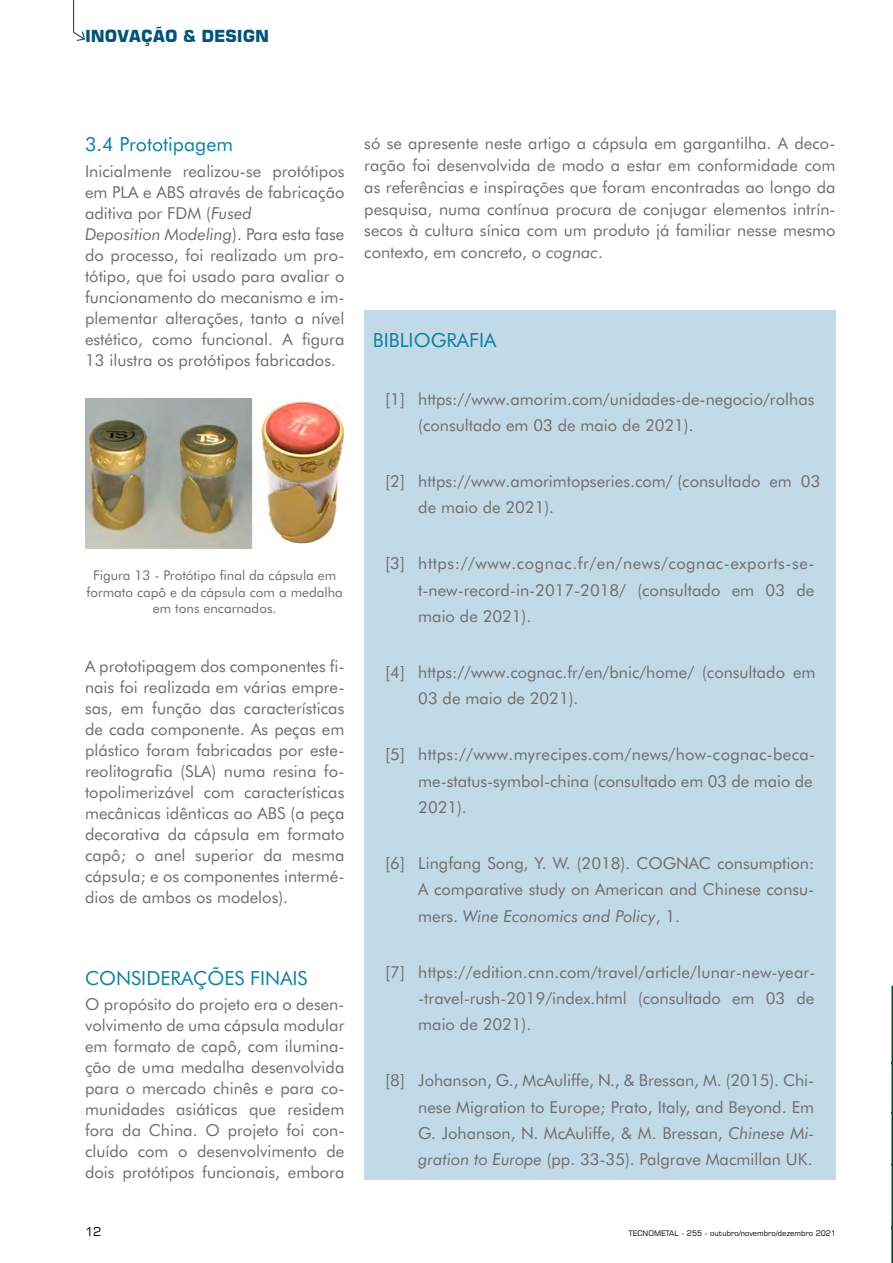
<style>
.page{position:relative;width:893px;height:1263px;background:#fff}
.page>*{position:absolute;margin:0;border:0;box-sizing:border-box;transform-origin:0 0}
.t1{font:19.5px "Futura BT";color:#0f80a2}
.t2{font:16.5px/21px "Futura BT";color:#706f6f;text-align:justify}
.t3{font:700 16.5px "Square 721 BT";color:#005478}
.t4{font:13.5px/16.5px "Futura BT";color:#706f6f;text-align:center}
.t5{font:12px "Square 721 BT";color:#000}
.t6{font:7.5px "Square 721 BT";color:#000}
.s1{font-style:italic}
</style>
<div class="page">
<svg style="left:73px;top:0;width:12px;height:41px"></svg>
<div style="left:364px;top:310px;width:472px;height:870px;background:#c2d9e7"></div>
<img style="left:85px;top:398px;width:259px;height:151px">
<svg style="left:891px;top:985px;width:2px;height:278px"></svg>
<p class="t3" style="left:85px;top:26px;width:186px">INOVAÇÃO &amp; DESIGN</p>
<p class="t1" style="left:85px;top:133px;width:149px">3.4 Prototipagem</p>
<p class="t2" style="left:85px;top:160px;width:261px;text-align:left">Inicialmente realizou-se protótipos em PLA e ABS através de fabricação aditiva por FDM (<span class="s1">Fused<br>Deposition Modeling</span>). Para esta fase do processo, foi realizado um pro&shy;tótipo, que foi usado para avaliar o funcionamento do mecanismo e im&shy;plementar alterações, tanto a nível estético, como funcional. A figura 13 ilustra os protótipos fabricados.</p>
<p class="t4" style="left:87px;top:567px;width:258px">Figura 13 - Protótipo final da cápsula em formato capô e da cápsula com a medalha em tons encarnados.</p>
<p class="t2" style="left:85px;top:656px;width:261px">A prototipagem dos componentes fi&shy;nais foi realizada em várias empre&shy;sas, em função das características de cada componente. As peças em plástico foram fabricadas por este&shy;reolitografia (SLA) numa resina fo&shy;topolimerizável com características mecânicas idênticas ao ABS (a peça decorativa da cápsula em formato capô; o anel superior da mesma cápsula; e os componentes intermé&shy;dios de ambos os modelos).</p>
<p class="t1" style="left:85px;top:966px;width:224px">CONSIDERAÇÕES FINAIS</p>
<p class="t2" style="left:85px;top:993px;width:261px">O propósito do projeto era o desen&shy;volvimento de uma cápsula modular em formato de capô, com ilumina&shy;ção de uma medalha desenvolvida para o mercado chinês e para co&shy;munidades asiáticas que residem fora da China. O projeto foi con&shy;cluído com o desenvolvimento de dois protótipos funcionais, embora</p>
<p class="t2" style="left:364px;top:132px;width:473px;line-height:21.8px">só se apresente neste artigo a cápsula em gargantilha. A deco&shy;ração foi desenvolvida de modo a estar em conformidade com as referências e inspirações que foram encontradas ao longo da pesquisa, numa contínua procura de conjugar elementos intrín&shy;secos à cultura sínica com um produto já familiar nesse mesmo contexto, em concreto, o <span class="s1">cognac</span>.</p>
<p class="t1" style="left:373px;top:328px;width:125px">BIBLIOGRAFIA</p>
<p class="t2" style="left:418px;top:386px;width:398px;line-height:26.2px;text-indent:-33px">[1] https://www.amorim.com/unidades-de-negocio/rolhas (consultado em 03 de maio de 2021).</p>
<p class="t2" style="left:418px;top:468px;width:404px;line-height:26.2px;text-indent:-33px">[2] https://www.amorimtopseries.com/ (consultado em 03 de maio de 2021).</p>
<p class="t2" style="left:418px;top:550px;width:398px;line-height:26.2px;text-indent:-33px">[3] https://www.cognac.fr/en/news/cognac-exports-se&shy;t-new-record-in-2017-2018/ (consultado em 03 de maio de 2021).</p>
<p class="t2" style="left:418px;top:659px;width:399px;line-height:26.2px;text-indent:-33px">[4] https://www.cognac.fr/en/bnic/home/ (consultado em<br>03 de maio de 2021).</p>
<p class="t2" style="left:418px;top:741px;width:398px;line-height:26.2px;text-align:left;text-indent:-33px">[5] https://www.myrecipes.com/news/how-cognac-beca&shy;me-status-symbol-china (consultado em 03 de maio de<br>2021).</p>
<p class="t2" style="left:418px;top:850px;width:398px;line-height:26.2px;text-indent:-33px">[6] Lingfang Song, Y. W. (2018). COGNAC consumption:<br>A comparative study on American and Chinese consu&shy;mers. <span class="s1">Wine Economics and Policy</span>, 1.</p>
<p class="t2" style="left:418px;top:958px;width:399px;line-height:26.2px;text-indent:-33px">[7] https://edition.cnn.com/travel/article/lunar-new-year--travel-rush-2019/index.html (consultado em 03 de maio de 2021).</p>
<p class="t2" style="left:418px;top:1067px;width:397px;line-height:26.2px;text-indent:-33px">[8] Johanson, G., McAuliffe, N., &amp; Bressan, M. (2015). Chi&shy;nese Migration to Europe; Prato, Italy, and Beyond. Em G. Johanson, N. McAuliffe, &amp; M. Bressan, <span class="s1">Chinese Mi&shy;gration to Europe</span> (pp. 33-35). Palgrave Macmillan UK.</p>
<p class="t5" style="left:85px;top:1224px;width:18px">12</p>
<p class="t6" style="left:629px;top:1228px;width:209px">TECNOMETAL - 255 - outubro/novembro/dezembro 2021</p>
</div>
